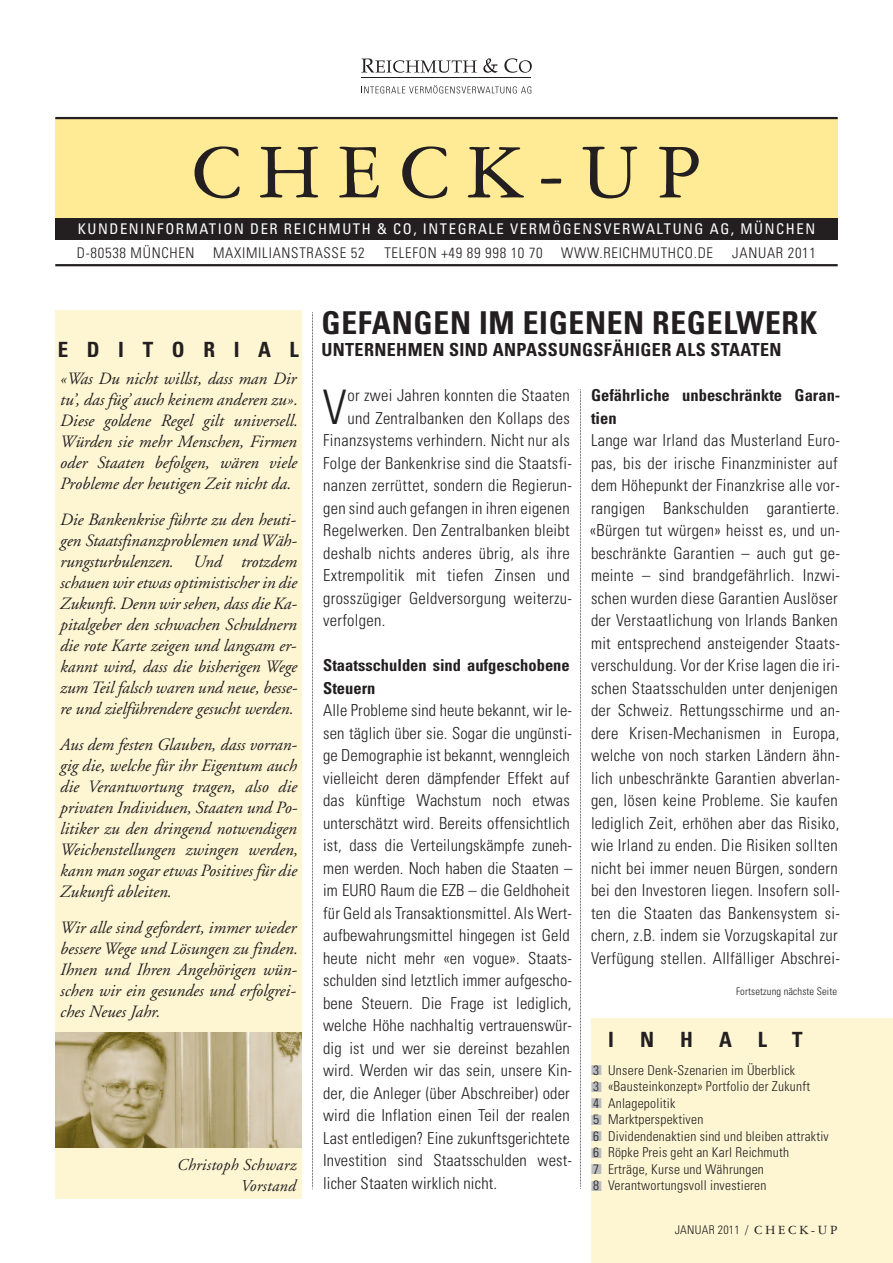
<style>
.page{position:relative;width:893px;height:1263px;background:#fff}
.page>*{position:absolute;margin:0;border:0;box-sizing:border-box;transform-origin:0 0}
.t1{font:82.5px "American Garamond BT";letter-spacing:.2em;color:#231f20}
.t2{font:300 condensed 47.7px "Univers";color:#231f20}
.t3{font:700 condensed 31.5px "Univers";letter-spacing:.02em;color:#231f20}
.t4{font:700 condensed 21px "Univers";letter-spacing:.89em;color:#231f20}
.t5{font:700 condensed 18px "Univers";letter-spacing:.02em;color:#231f20}
.t6{font:italic 17.25px/21px "Adobe Garamond";color:#231f20;text-align:justify}
.t7{font:300 condensed 16.5px/22.5px "Univers";letter-spacing:.02em;color:#231f20}
.t8{font:700 condensed 16.5px/22.5px "Univers";color:#231f20}
.t9{font:italic 16.5px/21px "Adobe Garamond";letter-spacing:.015em;color:#231f20;text-align:right}
.t10{font:300 condensed 14.7px "Univers";letter-spacing:.05em;color:#231f20}
.t11{font:condensed 14.7px "Univers";letter-spacing:.105em;color:#fff}
.t12{font:14.25px/16.5px "Zapf Dingbats ITC";color:#bcbdc0;text-align:justify}
.t13{font:300 condensed 13.5px/16.5px "Univers";letter-spacing:.02em;color:#231f20}
.t14{font:300 condensed 12px "Univers";letter-spacing:.02em;color:#231f20}
.t15{font:300 condensed 10.5px "Univers";letter-spacing:.015em;color:#231f20}
.s1{font-family:"American Garamond BT";font-weight:400;font-stretch:normal;font-size:13.5px}
</style>
<div class="page">
<div style="left:591px;top:1018px;width:302px;height:245px;background:#fef6d3"></div>
<svg style="left:580px;top:389px;width:1px;height:800px"></svg>
<svg style="left:312px;top:312px;width:1px;height:877px"></svg>
<div style="left:55px;top:311px;width:247px;height:888px;background:#fef6d3"></div>
<img style="left:55px;top:1033px;width:247px;height:115px">
<div style="left:55px;top:118px;width:783px;height:104px;background:#ffea95"></div>
<div style="left:55px;top:219px;width:783px;height:21px;background:#231f20"></div>
<hr style="left:55px;top:117px;width:783px;height:2px;background:#231f20">
<hr style="left:55px;top:264px;width:783px;height:2px;background:#231f20">
<svg style="left:361px;top:58px;width:116px;height:15px"></svg>
<svg style="left:483px;top:58px;width:15px;height:15px"></svg>
<svg style="left:504px;top:58px;width:28px;height:15px"></svg>
<hr style="left:361px;top:77px;width:170px;height:1px;background:#231f20">
<svg style="left:361px;top:85px;width:170px;height:8px"></svg>
<h1 class="t1" style="left:191px;top:147px;width:512px">CHECK-UP</h1>
<p class="t11" style="left:78px;top:223px;width:739px">KUNDENINFORMATION DER REICHMUTH &amp; CO, INTEGRALE VERMÖGENSVERWALTUNG AG, MÜNCHEN</p>
<p class="t10" style="left:77px;top:247px;width:119px">D-80538 MÜNCHEN</p>
<p class="t10" style="left:213px;top:247px;width:153px">MAXIMILIANSTRASSE 52</p>
<p class="t10" style="left:384px;top:247px;width:160px">TELEFON +49 89 998 10 70</p>
<p class="t10" style="left:561px;top:247px;width:153px">WWW.REICHMUTHCO.DE</p>
<p class="t10" style="left:732px;top:247px;width:85px">JANUAR 2011</p>
<p class="t4" style="left:58px;top:342px;width:243px">EDITORIAL</p>
<p class="t6" style="left:60px;top:370px;width:239px">«Was Du nicht willst, dass man Dir tu’, das füg’ auch keinem anderen zu».<br>Diese goldene Regel gilt universell.<br>Würden sie mehr Menschen, Firmen oder Staaten befolgen, wären viele Probleme der heutigen Zeit nicht da.</p>
<p class="t6" style="left:60px;top:511px;width:239px">Die Bankenkrise führte zu den heuti&shy;gen Staatsfinanzproblemen und Wäh&shy;rungsturbulenzen. Und trotzdem schauen wir etwas optimistischer in die Zukunft. Denn wir sehen, dass die Ka&shy;pitalgeber den schwachen Schuldnern die rote Karte zeigen und langsam er&shy;kannt wird, dass die bisherigen Wege zum Teil falsch waren und neue, besse&shy;re und zielführendere gesucht werden.</p>
<p class="t6" style="left:60px;top:736px;width:239px">Aus dem festen Glauben, dass vorran&shy;gig die, welche für ihr Eigentum auch die Verantwortung tragen, also die privaten Individuen, Staaten und Po&shy;litiker zu den dringend notwendigen Weichenstellungen zwingen werden, kann man sogar etwas Positives für die Zukunft ableiten.</p>
<p class="t6" style="left:60px;top:919px;width:239px">Wir alle sind gefordert, immer wieder bessere Wege und Lösungen zu finden.<br>Ihnen und Ihren Angehörigen wün&shy;schen wir ein gesundes und erfolgrei&shy;ches Neues Jahr.</p>
<p class="t9" style="left:176px;top:1156px;width:121px">Christoph Schwarz<br>Vorstand</p>
<h3 class="t3" style="left:321px;top:311px;width:497px">GEFANGEN IM EIGENEN REGELWERK</h3>
<p class="t5" style="left:321px;top:343px;width:462px">UNTERNEHMEN SIND ANPASSUNGSFÄHIGER ALS STAATEN</p>
<h2 class="t2" style="left:323px;top:389px;width:25px">V</h2>
<p class="t7" style="left:348px;top:386px;width:224px">or zwei Jahren konnten die Staaten</p>
<p class="t7" style="left:348px;top:408px;width:224px">und Zentralbanken den Kollaps des</p>
<p class="t7" style="left:323px;top:431px;width:248px">Finanzsystems verhindern. Nicht nur als</p>
<p class="t7" style="left:323px;top:453px;width:250px">Folge der Bankenkrise sind die Staatsfi-</p>
<p class="t7" style="left:323px;top:476px;width:250px">nanzen zerrüttet, sondern die Regierun-</p>
<p class="t7" style="left:323px;top:498px;width:248px">gen sind auch gefangen in ihren eigenen</p>
<p class="t7" style="left:323px;top:521px;width:248px">Regelwerken. Den Zentralbanken bleibt</p>
<p class="t7" style="left:323px;top:543px;width:248px">deshalb nichts anderes übrig, als ihre</p>
<p class="t7" style="left:323px;top:566px;width:248px">Extrempolitik mit tiefen Zinsen und</p>
<p class="t7" style="left:323px;top:588px;width:250px">grosszügiger Geldversorgung weiterzu-</p>
<p class="t7" style="left:323px;top:611px;width:64px">verfolgen.</p>
<p class="t8" style="left:323px;top:656px;width:248px">Staatsschulden sind aufgeschobene<br>Steuern</p>
<p class="t7" style="left:323px;top:701px;width:251px">Alle Probleme sind heute bekannt, wir le&shy;sen täglich über sie. Sogar die ungünsti&shy;ge Demographie ist bekannt, wenngleich vielleicht deren dämpfender Effekt auf das künftige Wachstum noch etwas unterschätzt wird. Bereits offensichtlich ist, dass die Verteilungskämpfe zuneh&shy;men werden. Noch haben die Staaten – im EURO Raum die EZB – die Geldhoheit für Geld als Transaktionsmittel. Als Wert&shy;aufbewahrungsmittel hingegen ist Geld heute nicht mehr «en vogue». Staats&shy;schulden sind letztlich immer aufgescho&shy;bene Steuern. Die Frage ist lediglich, welche Höhe nachhaltig vertrauenswür&shy;dig ist und wer sie dereinst bezahlen wird. Werden wir das sein, unsere Kin&shy;der, die Anleger (über Abschreiber) oder wird die Inflation einen Teil der realen Last entledigen? Eine zukunftsgerichtete Investition sind Staatsschulden west&shy;licher Staaten wirklich nicht.</p>
<p class="t8" style="left:591px;top:386px;width:251px">Gefährliche unbeschränkte Garan&shy;tien</p>
<p class="t7" style="left:590px;top:431px;width:252px">Lange war Irland das Musterland Euro&shy;pas, bis der irische Finanzminister auf dem Höhepunkt der Finanzkrise alle vor&shy;rangigen Bankschulden garantierte. «Bürgen tut würgen» heisst es, und un&shy;beschränkte Garantien – auch gut ge&shy;meinte – sind brandgefährlich. Inzwi&shy;schen wurden diese Garantien Auslöser der Verstaatlichung von Irlands Banken mit entsprechend ansteigender Staats&shy;verschuldung. Vor der Krise lagen die iri&shy;schen Staatsschulden unter denjenigen der Schweiz. Rettungsschirme und an&shy;dere Krisen-Mechanismen in Europa, welche von noch starken Ländern ähn&shy;lich unbeschränkte Garantien abverlan&shy;gen, lösen keine Probleme. Sie kaufen lediglich Zeit, erhöhen aber das Risiko, wie Irland zu enden. Die Risiken sollten nicht bei immer neuen Bürgen, sondern bei den Investoren liegen. Insofern soll&shy;ten die Staaten das Bankensystem si&shy;chern, z.B. indem sie Vorzugskapital zur Verfügung stellen. Allfälliger Abschrei-</p>
<p class="t15" style="left:736px;top:988px;width:103px">Fortsetzung nächste Seite</p>
<p class="t4" style="left:608px;top:1031px;width:196px">INHALT</p>
<p class="t13" style="left:593px;top:1063px;width:237px">3 Unsere Denk-Szenarien im Überblick<br>3 «Bausteinkonzept» Portfolio der Zukunft<br>4 Anlagepolitik<br>5 Marktperspektiven<br>6 Dividendenaktien sind und bleiben attraktiv 6 Röpke Preis geht an Karl Reichmuth<br>7 Erträge, Kurse und Währungen<br>8 Verantwortungsvoll investieren</p>
<p class="t12" style="left:591px;top:1062px;width:12px">■ ■ ■ ■ ■ ■ ■ ■</p>
<p class="t14" style="left:675px;top:1225px;width:164px">JANUAR2011 <span class="s1">/ CHECK-UP</span></p>
</div>
